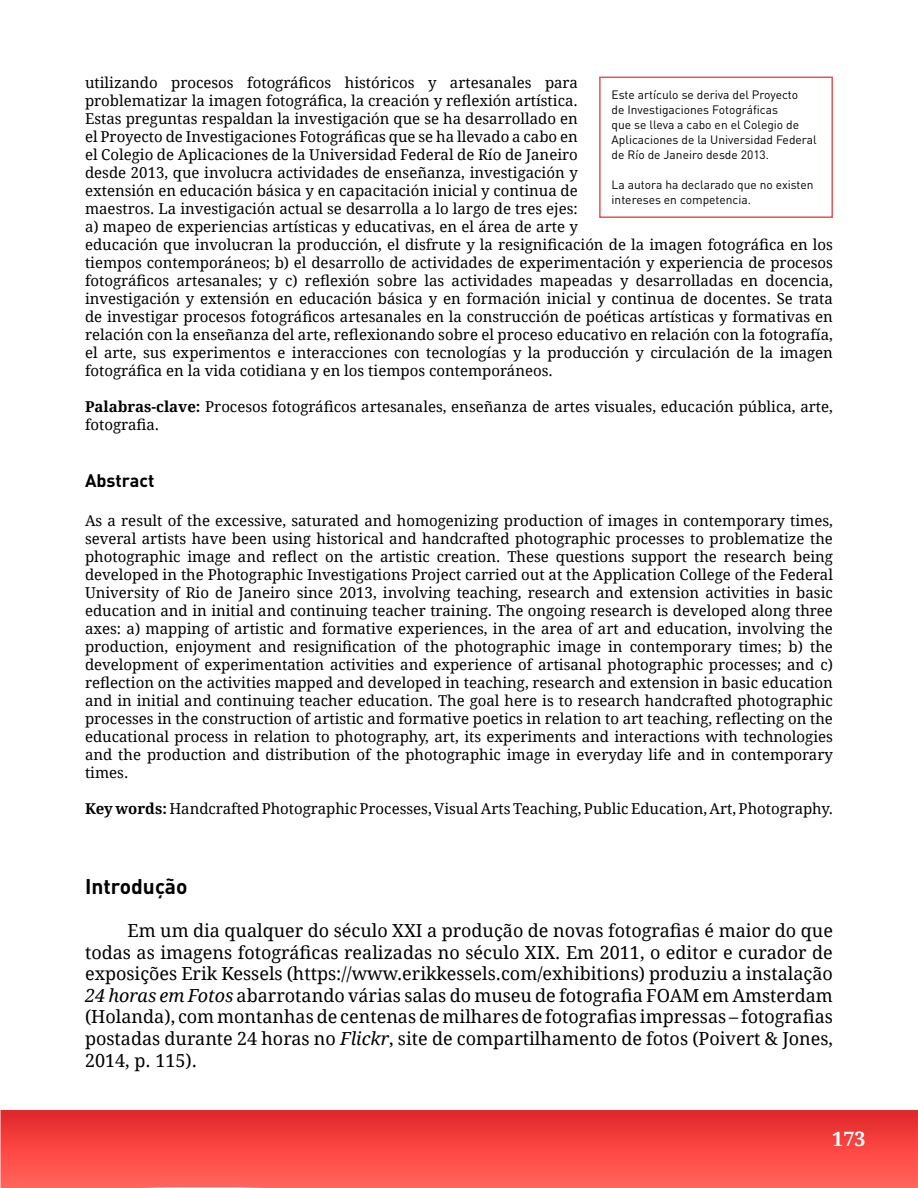
<style>
.page{position:relative;width:918px;height:1188px;background:#fff}
.page>*{position:absolute;margin:0;border:0;box-sizing:border-box;transform-origin:0 0}
.t1{font:700 21px "DIN Pro";color:#000}
.t2{font:700 19.8px "Droid Serif";color:#fff}
.t3{font:18px/21.6px "Droid Serif";color:#000;text-align:justify}
.t4{font:700 18px "DIN Pro";color:#000}
.t5{font:15px/18px "Droid Serif";color:#000}
.t6{font:12px/15px "DIN Pro";color:#000}
.s1{font-weight:700}
.s2{font-style:italic}
</style>
<div class="page">
<svg style="left:0;top:1110px;width:918px;height:78px;background:#f54844"></svg>
<div style="left:599px;top:77px;width:234px;height:141px;border:2px solid #e85255"></div>
<p class="t5" style="left:85px;top:73px;width:749px">utilizando procesos fotográficos históricos y artesanales para<br>problematizar la imagen fotográfica, la creación y reflexión artística.<br>Estas preguntas respaldan la investigación que se ha desarrollado en<br>el Proyecto de Investigaciones Fotográficas que se ha llevado a cabo en<br>el Colegio de Aplicaciones de la Universidad Federal de Río de Janeiro<br>desde 2013, que involucra actividades de enseñanza, investigación y<br>extensión en educación básica y en capacitación inicial y continua de<br>maestros. La investigación actual se desarrolla a lo largo de tres ejes:<br>a) mapeo de experiencias artísticas y educativas, en el área de arte y<br>educación que involucran la producción, el disfrute y la resignificación de la imagen fotográfica en los tiempos contemporáneos; b) el desarrollo de actividades de experimentación y experiencia de procesos fotográficos artesanales; y c) reflexión sobre las actividades mapeadas y desarrolladas en docencia, investigación y extensión en educación básica y en formación inicial y continua de docentes. Se trata de investigar procesos fotográficos artesanales en la construcción de poéticas artísticas y formativas en relación con la enseñanza del arte, reflexionando sobre el proceso educativo en relación con la fotografía, el arte, sus experimentos e interacciones con tecnologías y la producción y circulación de la imagen fotográfica en la vida cotidiana y en los tiempos contemporáneos.</p>
<p class="t5" style="left:85px;top:397px;width:749px"><span class="s1">Palabras-clave:</span> Procesos fotográficos artesanales, enseñanza de artes visuales, educación pública, arte, fotografia.</p>
<p class="t6" style="left:612px;top:86px;width:207px">Este artículo se deriva del Proyecto<br>de Investigaciones Fotográficas<br>que se lleva a cabo en el Colegio de Aplicaciones de la Universidad Federal de Río de Janeiro desde 2013.</p>
<p class="t6" style="left:612px;top:176px;width:204px">La autora ha declarado que no existen intereses en competencia.</p>
<p class="t4" style="left:85px;top:466px;width:71px">Abstract</p>
<p class="t5" style="left:85px;top:511px;width:749px;text-align:justify">As a result of the excessive, saturated and homogenizing production of images in contemporary times, several artists have been using historical and handcrafted photographic processes to problematize the photographic image and reflect on the artistic creation. These questions support the research being developed in the Photographic Investigations Project carried out at the Application College of the Federal University of Rio de Janeiro since 2013, involving teaching, research and extension activities in basic education and in initial and continuing teacher training. The ongoing research is developed along three axes: a) mapping of artistic and formative experiences, in the area of art and education, involving the production, enjoyment and resignification of the photographic image in contemporary times; b) the development of experimentation activities and experience of artisanal photographic processes; and c) reflection on the activities mapped and developed in teaching, research and extension in basic education and in initial and continuing teacher education. The goal here is to research handcrafted photographic processes in the construction of artistic and formative poetics in relation to art teaching, reflecting on the educational process in relation to photography, art, its experiments and interactions with technologies and the production and distribution of the photographic image in everyday life and in contemporary times.</p>
<p class="t5" style="left:85px;top:799px;width:749px"><span class="s1">Key words:</span> Handcrafted Photographic Processes, Visual Arts Teaching, Public Education, Art, Photography.</p>
<h1 class="t1" style="left:85px;top:869px;width:104px">Introdução</h1>
<p class="t3" style="left:85px;top:919px;width:749px;text-indent:43px">Em um dia qualquer do século XXI a produção de novas fotografias é maior do que todas as imagens fotográficas realizadas no século XIX. Em 2011, o editor e curador de exposições Erik Kessels (https://www.erikkessels.com/exhibitions) produziu a instalação <span class="s2">24 horas em Fotos</span> abarrotando várias salas do museu de fotografia FOAM em Amsterdam (Holanda), com montanhas de centenas de milhares de fotografias impressas – fotografias postadas durante 24 horas no <span class="s2">Flickr</span>, site de compartilhamento de fotos (Poivert &amp; Jones, 2014, p. 115).</p>
<h2 class="t2" style="left:832px;top:1125px;width:35px">173</h2>
</div>
